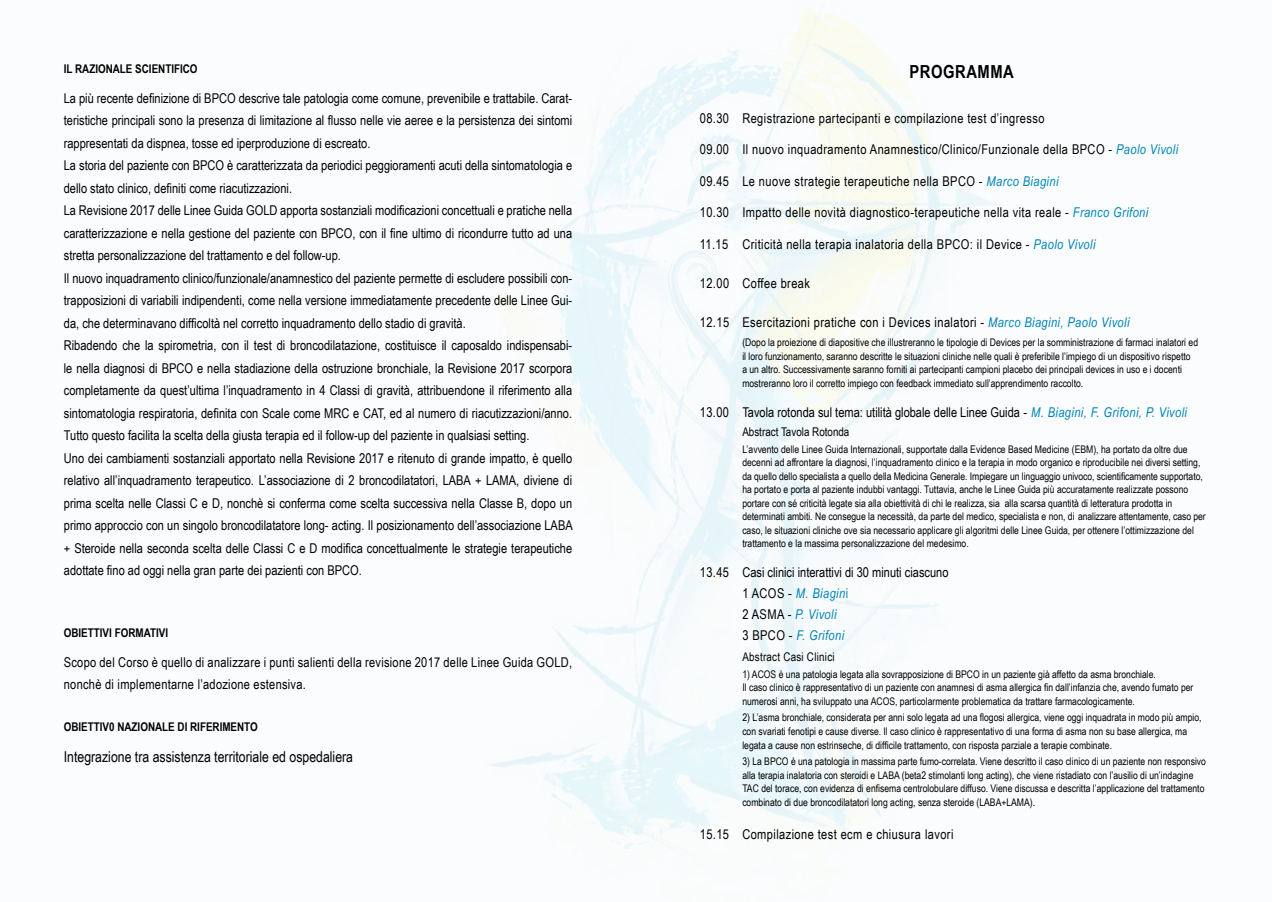
<style>
.page{position:relative;width:1272px;height:902px;background:#fff}
.page>*{position:absolute;margin:0;border:0;box-sizing:border-box;transform-origin:0 0}
.t1{font:700 18px "Arial Narrow";letter-spacing:.03em;color:#000}
.t2{font:15px "Arial Narrow";color:#000}
.t3{font:13.5px/22.5px "Arial Narrow";color:#000}
.t4{font:13.5px "Arial Narrow";letter-spacing:.03em;color:#000}
.t5{font:13.5px/22.5px "Arial Narrow";letter-spacing:.02em;color:#000}
.t6{font:700 12px "Arial Narrow";color:#000}
.t7{font:12px "Arial Narrow";color:#000}
.t8{font:12px "Arial Narrow";letter-spacing:.02em;color:#000}
.t9{font:10.5px/13.5px "Arial Narrow";color:#000}
.s1{font-style:italic;color:#0084b6}
.s2{color:#0084b6}
</style>
<div class="page">
<img style="left:489px;top:10px;width:511px;height:839px">
<p class="t6" style="left:64px;top:59px;width:135px">IL RAZIONALE SCIENTIFICO</p>
<p class="t3" style="left:64px;top:86px;width:510px">La più recente definizione di BPCO descrive tale patologia come comune, prevenibile e trattabile. Carat&shy;teristiche principali sono la presenza di limitazione al flusso nelle vie aeree e la persistenza dei sintomi rappresentati da dispnea, tosse ed iperproduzione di escreato.<br>La storia del paziente con BPCO è caratterizzata da periodici peggioramenti acuti della sintomatologia e dello stato clinico, definiti come riacutizzazioni.<br>La Revisione 2017 delle Linee Guida GOLD apporta sostanziali modificazioni concettuali e pratiche nella caratterizzazione e nella gestione del paziente con BPCO, con il fine ultimo di ricondurre tutto ad una stretta personalizzazione del trattamento e del follow-up.<br>Il nuovo inquadramento clinico/funzionale/anamnestico del paziente permette di escludere possibili con&shy;trapposizioni di variabili indipendenti, come nella versione immediatamente precedente delle Linee Gui&shy;da, che determinavano difficoltà nel corretto inquadramento dello stadio di gravità.<br>Ribadendo che la spirometria, con il test di broncodilatazione, costituisce il caposaldo indispensabi&shy;le nella diagnosi di BPCO e nella stadiazione della ostruzione bronchiale, la Revisione 2017 scorpora completamente da quest’ultima l’inquadramento in 4 Classi di gravità, attribuendone il riferimento alla sintomatologia respiratoria, definita con Scale come MRC e CAT, ed al numero di riacutizzazioni/anno.<br>Tutto questo facilita la scelta della giusta terapia ed il follow-up del paziente in qualsiasi setting.<br>Uno dei cambiamenti sostanziali apportato nella Revisione 2017 e ritenuto di grande impatto, è quello relativo all’inquadramento terapeutico. L’associazione di 2 broncodilatatori, LABA + LAMA, diviene di prima scelta nelle Classi C e D, nonchè si conferma come scelta successiva nella Classe B, dopo un primo approccio con un singolo broncodilatatore long- acting. Il posizionamento dell’associazione LABA + Steroide nella seconda scelta delle Classi C e D modifica concettualmente le strategie terapeutiche adottate fino ad oggi nella gran parte dei pazienti con BPCO.</p>
<p class="t6" style="left:64px;top:623px;width:106px">OBIETTIVI FORMATIVI</p>
<p class="t5" style="left:64px;top:650px;width:510px">Scopo del Corso è quello di analizzare i punti salienti della revisione 2017 delle Linee Guida GOLD, nonchè di implementarne l’adozione estensiva.</p>
<p class="t6" style="left:64px;top:718px;width:195px">OBIETTIV0 NAZIONALE DI RIFERIMENTO</p>
<h2 class="t2" style="left:64px;top:745px;width:291px">Integrazione tra assistenza territoriale ed ospedaliera</h2>
<h1 class="t1" style="left:909px;top:58px;width:106px">PROGRAMMA</h1>
<p class="t4" style="left:699px;top:108px;width:346px">08.30 Registrazione partecipanti e compilazione test d’ingresso</p>
<p class="t4" style="left:699px;top:139px;width:480px">09.00 Il nuovo inquadramento Anamnestico/Clinico/Funzionale della BPCO - <span class="s1">Paolo Vivoli</span></p>
<p class="t4" style="left:699px;top:171px;width:360px">09.45 Le nuove strategie terapeutiche nella BPCO - <span class="s1">Marco Biagini</span></p>
<p class="t4" style="left:699px;top:202px;width:450px">10.30 Impatto delle novità diagnostico-terapeutiche nella vita reale - <span class="s1">Franco Grifoni</span></p>
<p class="t4" style="left:699px;top:234px;width:397px">11.15 Criticità nella terapia inalatoria della BPCO: il Device - <span class="s1">Paolo Vivoli</span></p>
<p class="t4" style="left:699px;top:273px;width:112px">12.00 Coffee break</p>
<p class="t4" style="left:699px;top:312px;width:431px">12.15 Esercitazioni pratiche con i Devices inalatori - <span class="s1">Marco Biagini, Paolo Vivoli</span></p>
<p class="t9" style="left:742px;top:335px;width:457px">(Dopo la proiezione di diapositive che illustreranno le tipologie di Devices per la somministrazione di farmaci inalatori ed il loro funzionamento, saranno descritte le situazioni cliniche nelle quali è preferibile l’impiego di un dispositivo rispetto<br>a un altro. Successivamente saranno forniti ai partecipanti campioni placebo dei principali devices in uso e i docenti mostreranno loro il corretto impiego con feedback immediato sull’apprendimento raccolto.</p>
<p class="t3" style="left:699px;top:400px;width:489px">13.00 Tavola rotonda sul tema: utilità globale delle Linee Guida - <span class="s1">M. Biagini, F. Grifoni, P. Vivoli</span></p>
<p class="t7" style="left:742px;top:423px;width:109px">Abstract Tavola Rotonda</p>
<p class="t9" style="left:742px;top:442px;width:465px">L’avvento delle Linee Guida Internazionali, supportate dalla Evidence Based Medicine (EBM), ha portato da oltre due decenni ad affrontare la diagnosi, l’inquadramento clinico e la terapia in modo organico e riproducibile nei diversi setting, da quello dello specialista a quello della Medicina Generale. Impiegare un linguaggio univoco, scientificamente supportato, ha portato e porta al paziente indubbi vantaggi. Tuttavia, anche le Linee Guida più accuratamente realizzate possono portare con sé criticità legate sia alla obiettività di chi le realizza, sia alla scarsa quantità di letteratura prodotta in determinati ambiti. Ne consegue la necessità, da parte del medico, specialista e non, di analizzare attentamente, caso per caso, le situazioni cliniche ove sia necessario applicare gli algoritmi delle Linee Guida, per ottenere l’ottimizzazione del trattamento e la massima personalizzazione del medesimo.</p>
<p class="t3" style="left:742px;top:561px;width:208px;line-height:21px;text-indent:-43px">13.45 Casi clinici interattivi di 30 minuti ciascuno<br>1 ACOS - <span class="s1">M. Biagin</span><span class="s2">i<br></span>2 ASMA - <span class="s1">P. Vivoli<br></span>3 BPCO - <span class="s1">F. Grifoni</span></p>
<p class="t8" style="left:742px;top:648px;width:94px">Abstract Casi Clinici</p>
<p class="t9" style="left:742px;top:667px;width:452px">1) ACOS è una patologia legata alla sovrapposizione di BPCO in un paziente già affetto da asma bronchiale.<br>Il caso clinico è rappresentativo di un paziente con anamnesi di asma allergica fin dall’infanzia che, avendo fumato per numerosi anni, ha sviluppato una ACOS, particolarmente problematica da trattare farmacologicamente.</p>
<p class="t9" style="left:742px;top:710px;width:461px">2) L’asma bronchiale, considerata per anni solo legata ad una flogosi allergica, viene oggi inquadrata in modo più ampio, con svariati fenotipi e cause diverse. Il caso clinico è rappresentativo di una forma di asma non su base allergica, ma legata a cause non estrinseche, di difficile trattamento, con risposta parziale a terapie combinate.</p>
<p class="t9" style="left:742px;top:754px;width:465px">3) La BPCO è una patologia in massima parte fumo-correlata. Viene descritto il caso clinico di un paziente non responsivo alla terapia inalatoria con steroidi e LABA (beta2 stimolanti long acting), che viene ristadiato con l’ausilio di un’indagine TAC del torace, con evidenza di enfisema centrolobulare diffuso. Viene discussa e descritta l’applicazione del trattamento combinato di due broncodilatatori long acting, senza steroide (LABA+LAMA).</p>
<p class="t4" style="left:699px;top:823px;width:255px">15.15 Compilazione test ecm e chiusura lavori</p>
</div>
